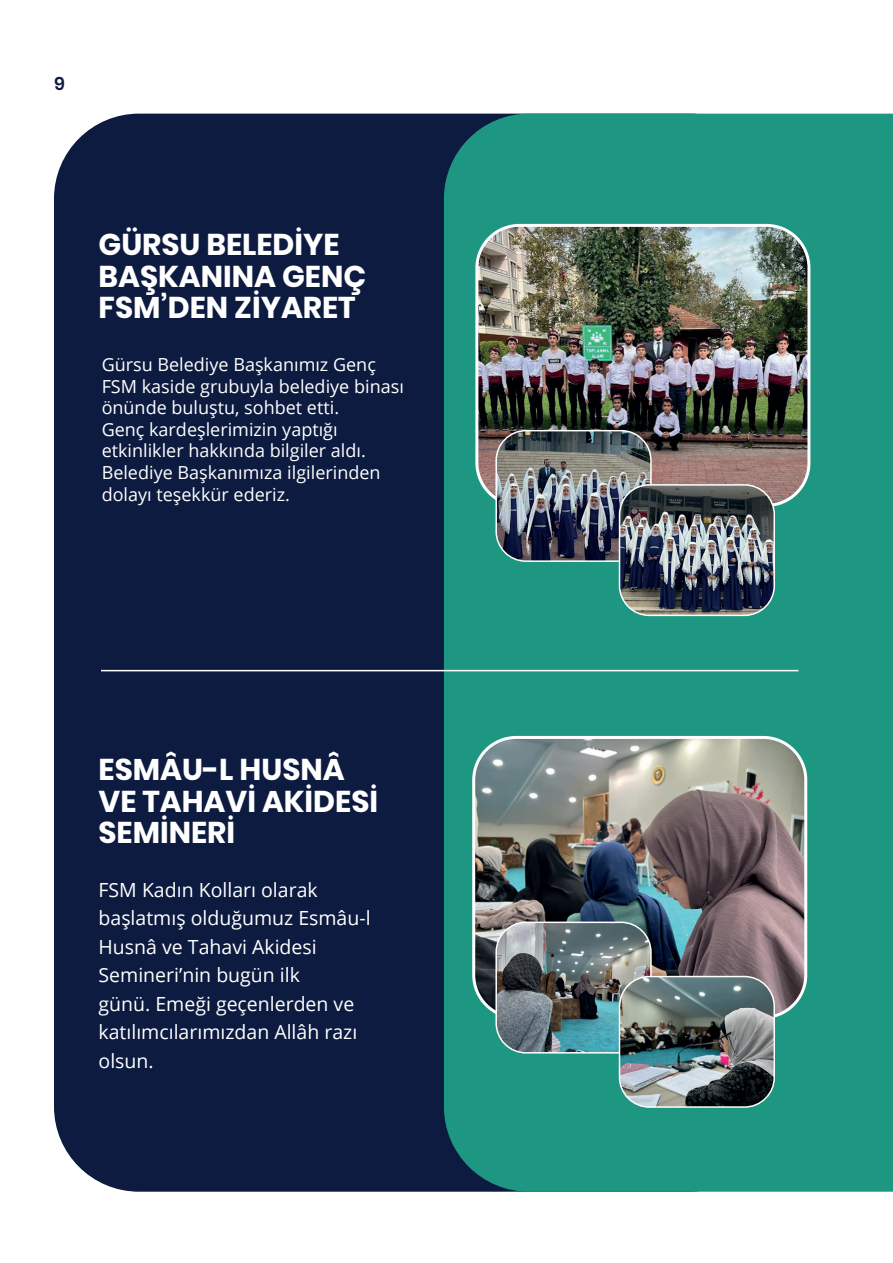
<style>
.page{position:relative;width:893px;height:1263px;background:#fff}
.page>*{position:absolute;margin:0;border:0;box-sizing:border-box;transform-origin:0 0}
.t1{font:700 30px/31.5px "Poppins";color:#fff}
.t2{font:19.5px/28.5px "Open Sans";color:#fff}
.t3{font:18px/21.6px "Open Sans";color:#fff}
.t4{font:600 18px "Poppins";color:#0c1b3f}
</style>
<div class="page">
<div style="left:54px;top:114px;width:721px;height:1078px;background:#0c1b3f;border-radius:85px"></div>
<div style="left:444px;top:114px;width:449px;height:1078px;background:#1e9782"></div>
<img style="left:474px;top:737px;width:332px;height:280px">
<div style="left:472px;top:736px;width:335px;height:283px;border:3px solid #fff;border-radius:43px"></div>
<hr style="left:101px;top:670px;width:697px;height:1px;background:#fff">
<img style="left:477px;top:225px;width:332px;height:280px">
<div style="left:475px;top:224px;width:335px;height:283px;border:3px solid #fff;border-radius:43px"></div>
<img style="left:496px;top:431px;width:155px;height:130px">
<div style="left:495px;top:430px;width:157px;height:132px;border:2px solid #fff;border-radius:30px"></div>
<img style="left:619px;top:485px;width:155px;height:130px">
<div style="left:619px;top:484px;width:156px;height:132px;border:2px solid #fff;border-radius:30px"></div>
<img style="left:496px;top:922px;width:155px;height:131px">
<div style="left:495px;top:921px;width:157px;height:132px;border:2px solid #fff;border-radius:30px"></div>
<img style="left:619px;top:976px;width:155px;height:131px">
<div style="left:619px;top:976px;width:156px;height:132px;border:2px solid #fff;border-radius:30px"></div>
<p class="t4" style="left:54px;top:73px;width:12px">9</p>
<h1 class="t1" style="left:99px;top:229px;width:269px">GÜRSU BELEDİYE<br>BAŞKANINA GENÇ<br>FSM’DEN ZİYARET</h1>
<p class="t3" style="left:102px;top:353px;width:304px">Gürsu Belediye Başkanımız Genç<br>FSM kaside grubuyla belediye binası önünde buluştu, sohbet etti.<br>Genç kardeşlerimizin yaptığı etkinlikler hakkında bilgiler aldı.<br>Belediye Başkanımıza ilgilerinden dolayı teşekkür ederiz.</p>
<h1 class="t1" style="left:99px;top:754px;width:281px">ESMÂU-L HUSNÂ<br>VE TAHAVİ AKİDESİ<br>SEMİNERİ</h1>
<p class="t2" style="left:99px;top:875px;width:274px">FSM Kadın Kolları olarak başlatmış olduğumuz Esmâu-l<br>Husnâ ve Tahavi Akidesi<br>Semineri’nin bugün ilk<br>günü. Emeği geçenlerden ve katılımcılarımızdan Allâh razı olsun.</p>
</div>
